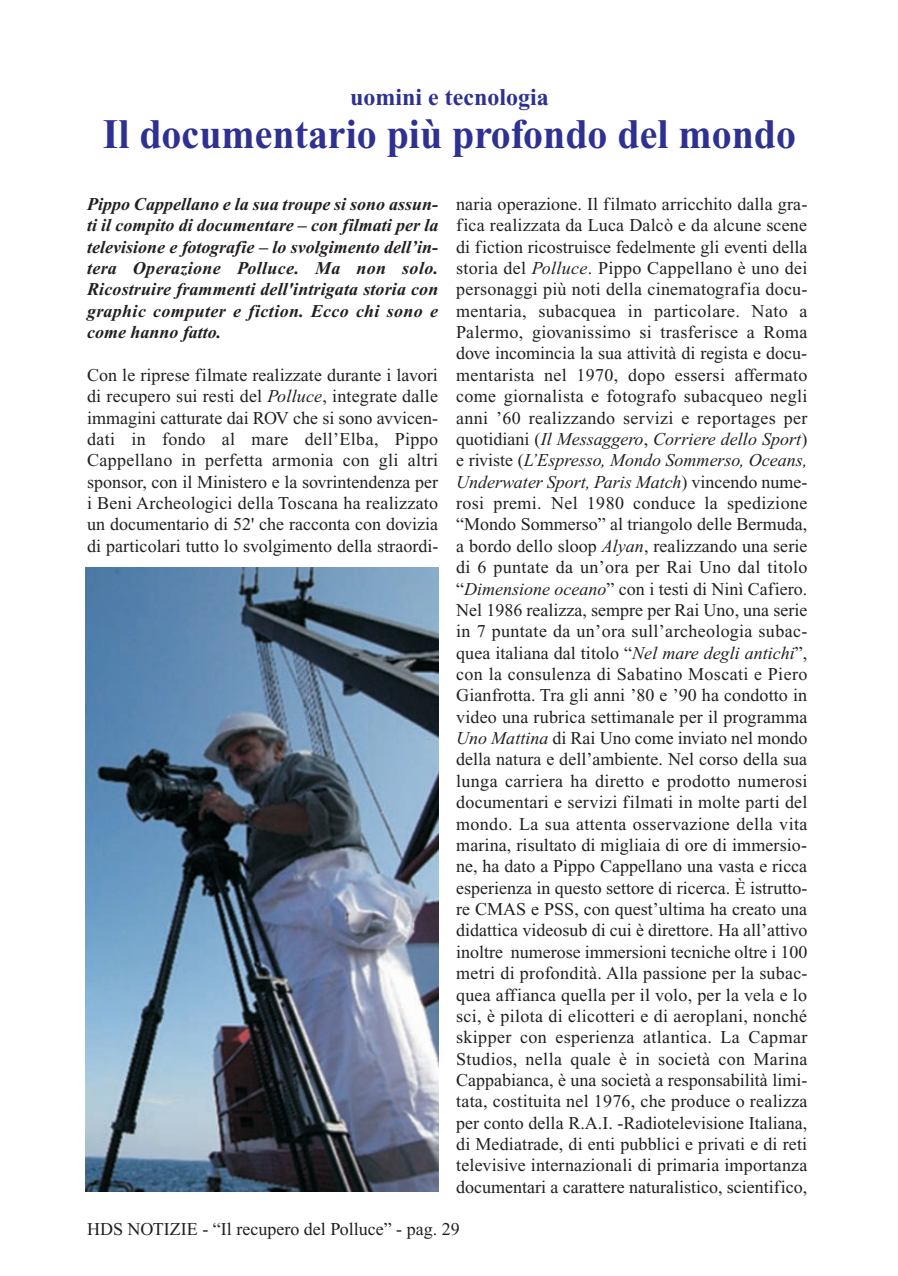
<style>
.page{position:relative;width:898px;height:1276px;background:#fff}
.page>*{position:absolute;margin:0;border:0;box-sizing:border-box;transform-origin:0 0}
.t1{font:700 42px "Times New Roman";color:#2e3092;scale:.95 1}
.t2{font:700 24px "Times New Roman";color:#2e3092}
.t3{font:18px/21.3px "Times New Roman";color:#231f20;text-align:justify}
.t4{font:italic 700 18px/21.3px "Times New Roman";letter-spacing:.02em;color:#231f20;text-align:justify}
.s1{font-style:italic}
</style>
<div class="page">
<img style="left:85px;top:567px;width:354px;height:625px">
<h2 class="t2" style="left:350px;top:89px;width:200px">uomini e tecnologia</h2>
<h1 class="t1" style="left:103px;top:120px;width:731px">Il documentario più profondo del mondo</h1>
<p class="t4" style="left:87px;top:195px;width:353px">Pippo Cappellano e la sua troupe si sono assun&shy;ti il compito di documentare – con filmati per la televisione e fotografie – lo svolgimento dell’in&shy;tera Operazione Polluce. Ma non solo.<br>Ricostruire frammenti dell'intrigata storia con graphic computer e fiction. Ecco chi sono e come hanno fatto.</p>
<p class="t3" style="left:87px;top:366px;width:353px">Con le riprese filmate realizzate durante i lavori di recupero sui resti del <span class="s1">Polluce</span>, integrate dalle immagini catturate dai ROV che si sono avvicen&shy;dati in fondo al mare dell’Elba, Pippo Cappellano in perfetta armonia con gli altri sponsor, con il Ministero e la sovrintendenza per i Beni Archeologici della Toscana ha realizzato un documentario di 52' che racconta con dovizia di particolari tutto lo svolgimento della straordi-</p>
<p class="t3" style="left:456px;top:195px;width:353px">naria operazione. Il filmato arricchito dalla gra&shy;fica realizzata da Luca Dalcò e da alcune scene di fiction ricostruisce fedelmente gli eventi della storia del <span class="s1">Polluce</span>. Pippo Cappellano è uno dei personaggi più noti della cinematografia docu&shy;mentaria, subacquea in particolare. Nato a Palermo, giovanissimo si trasferisce a Roma dove incomincia la sua attività di regista e docu&shy;mentarista nel 1970, dopo essersi affermato come giornalista e fotografo subacqueo negli anni ’60 realizzando servizi e reportages per quotidiani (<span class="s1">Il Messaggero</span>, <span class="s1">Corriere dello Sport</span>) e riviste (<span class="s1">L’Espresso, Mondo Sommerso, Oceans, Underwater Sport, Paris Match</span>) vincendo nume&shy;rosi premi. Nel 1980 conduce la spedizione “Mondo Sommerso” al triangolo delle Bermuda, a bordo dello sloop <span class="s1">Alyan</span>, realizzando una serie di 6 puntate da un’ora per Rai Uno dal titolo “<span class="s1">Dimensione oceano</span>” con i testi di Ninì Cafiero.<br>Nel 1986 realizza, sempre per Rai Uno, una serie in 7 puntate da un’ora sull’archeologia subac&shy;quea italiana dal titolo “<span class="s1">Nel mare degli antichi</span>”, con la consulenza di Sabatino Moscati e Piero Gianfrotta. Tra gli anni ’80 e ’90 ha condotto in video una rubrica settimanale per il programma <span class="s1">Uno Mattina</span> di Rai Uno come inviato nel mondo della natura e dell’ambiente. Nel corso della sua lunga carriera ha diretto e prodotto numerosi documentari e servizi filmati in molte parti del mondo. La sua attenta osservazione della vita marina, risultato di migliaia di ore di immersio&shy;ne, ha dato a Pippo Cappellano una vasta e ricca esperienza in questo settore di ricerca. È istrutto&shy;re CMAS e PSS, con quest’ultima ha creato una didattica videosub di cui è direttore. Ha all’attivo inoltre numerose immersioni tecniche oltre i 100 metri di profondità. Alla passione per la subac&shy;quea affianca quella per il volo, per la vela e lo sci, è pilota di elicotteri e di aeroplani, nonché skipper con esperienza atlantica. La Capmar Studios, nella quale è in società con Marina Cappabianca, è una società a responsabilità limi&shy;tata, costituita nel 1976, che produce o realizza per conto della R.A.I. -Radiotelevisione Italiana, di Mediatrade, di enti pubblici e privati e di reti televisive internazionali di primaria importanza documentari a carattere naturalistico, scientifico,</p>
<p class="t3" style="left:87px;top:1220px;width:374px">HDS NOTIZIE - “Il recupero del Polluce” - pag. 29</p>
</div>
